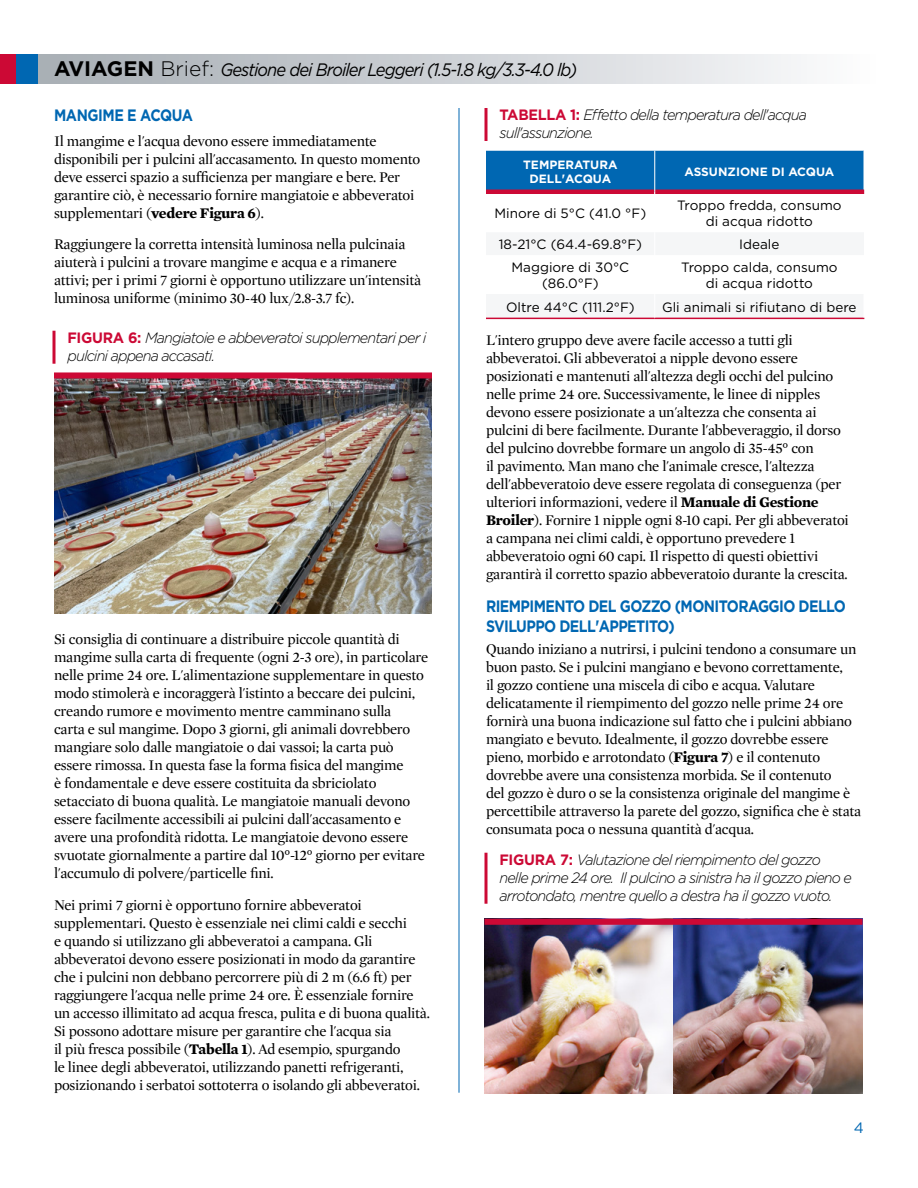
<style>
.page{position:relative;width:918px;height:1188px;background:#fff}
.page>*{position:absolute;margin:0;border:0;box-sizing:border-box;transform-origin:0 0}
.t1{font:italic 18px "Gotham";letter-spacing:-.055em;color:#000;scale:.92 1}
.t2{font:700 16.5px/19.8px "Gotham";letter-spacing:-.04em;color:#0067b2;scale:.86 1}
.t3{font:15px/18px "Mercury Display";letter-spacing:-.015em;color:#000}
.t4{font:italic 300 15px/18px "Gotham";letter-spacing:-.06em;color:#000;scale:.96 1}
.t5{font:15px "Gotham";color:#0067b2}
.t6{font:13.5px/16.2px "Gotham";color:#000;text-align:center}
.t7{font:700 12px/14.4px "Gotham";color:#fff;text-align:center}
.s1{font-weight:700;font-style:normal;font-size:21px}
.s2{font-weight:300;font-style:normal;font-size:21px}
.s3{font-family:"Mercury Text G4";font-weight:700}
.s4{font-weight:700;font-style:normal;color:#cc0935}
</style>
<div class="page">
<div style="left:37px;top:54px;width:839px;height:30px;background:linear-gradient(to right,#a5acb2,#fbfbfc)"></div>
<div style="left:0;top:54px;width:16px;height:30px;background:#cc0935"></div>
<div style="left:16px;top:54px;width:22px;height:30px;background:#0067b2"></div>
<svg style="left:52px;top:331px;width:4px;height:33px"></svg>
<svg style="left:484px;top:108px;width:4px;height:33px"></svg>
<svg style="left:484px;top:853px;width:4px;height:51px"></svg>
<div style="left:486px;top:151px;width:378px;height:39px;background:#0067b2"></div>
<hr style="left:486px;top:190px;width:169px;height:4px;background:#cc0935">
<hr style="left:655px;top:190px;width:209px;height:4px;background:#cc0935">
<hr style="left:654px;top:151px;width:1px;height:41px;background:#fff">
<hr style="left:654px;top:192px;width:1px;height:40px;background:#fff">
<hr style="left:486px;top:318px;width:169px;height:1px;background:#cc0935">
<hr style="left:655px;top:318px;width:209px;height:1px;background:#cc0935">
<svg style="left:486px;top:317px;width:379px;height:1px"></svg>
<hr style="left:459px;top:108px;width:1px;height:985px;background:#0067b2">
<img style="left:54px;top:378px;width:378px;height:235px">
<div style="left:54px;top:372px;width:378px;height:6px;background:#cc0935"></div>
<img style="left:484px;top:919px;width:379px;height:174px">
<div style="left:484px;top:919px;width:378px;height:6px;background:#cc0935"></div>
<p class="t1" style="left:54px;top:58px;width:570px"><span class="s1">AVIAGEN</span> <span class="s2">Brief:</span> Gestione dei Broiler Leggeri (1.5-1.8 kg/3.3-4.0 lb)</p>
<p class="t2" style="left:54px;top:105px;width:163px">MANGIME E ACQUA</p>
<p class="t3" style="left:54px;top:132px;width:368px">Il mangime e l'acqua devono essere immediatamente disponibili per i pulcini all'accasamento. In questo momento deve esserci spazio a sufficienza per mangiare e bere. Per garantire ciò, è necessario fornire mangiatoie e abbeveratoi supplementari (<span class="s3">vedere Figura 6</span>).</p>
<p class="t3" style="left:54px;top:236px;width:369px">Raggiungere la corretta intensità luminosa nella pulcinaia aiuterà i pulcini a trovare mangime e acqua e a rimanere attivi; per i primi 7 giorni è opportuno utilizzare un'intensità luminosa uniforme (minimo 30-40 lux/2.8-3.7 fc).</p>
<p class="t4" style="left:68px;top:328px;width:376px"><span class="s4">FIGURA 6:</span> Mangiatoie e abbeveratoi supplementari per i pulcini appena accasati.</p>
<p class="t3" style="left:54px;top:631px;width:376px">Si consiglia di continuare a distribuire piccole quantità di mangime sulla carta di frequente (ogni 2-3 ore), in particolare nelle prime 24 ore. L'alimentazione supplementare in questo modo stimolerà e incoraggerà l'istinto a beccare dei pulcini, creando rumore e movimento mentre camminano sulla<br>carta e sul mangime. Dopo 3 giorni, gli animali dovrebbero mangiare solo dalle mangiatoie o dai vassoi; la carta può essere rimossa. In questa fase la forma fisica del mangime<br>è fondamentale e deve essere costituita da sbriciolato setacciato di buona qualità. Le mangiatoie manuali devono essere facilmente accessibili ai pulcini dall'accasamento e avere una profondità ridotta. Le mangiatoie devono essere svuotate giornalmente a partire dal 10°-12° giorno per evitare l'accumulo di polvere/particelle fini.</p>
<p class="t3" style="left:54px;top:896px;width:377px">Nei primi 7 giorni è opportuno fornire abbeveratoi supplementari. Questo è essenziale nei climi caldi e secchi<br>e quando si utilizzano gli abbeveratoi a campana. Gli abbeveratoi devono essere posizionati in modo da garantire che i pulcini non debbano percorrere più di 2 m (6.6 ft) per raggiungere l'acqua nelle prime 24 ore. È essenziale fornire un accesso illimitato ad acqua fresca, pulita e di buona qualità.<br>Si possono adottare misure per garantire che l'acqua sia<br>il più fresca possibile (<span class="s3">Tabella 1</span>). Ad esempio, spurgando<br>le linee degli abbeveratoi, utilizzando panetti refrigeranti, posizionando i serbatoi sottoterra o isolando gli abbeveratoi.</p>
<p class="t4" style="left:500px;top:105px;width:322px"><span class="s4">TABELLA 1:</span> Effetto della temperatura dell'acqua sull'assunzione.</p>
<p class="t7" style="left:523px;top:157px;width:96px">TEMPERATURA<br>DELL'ACQUA</p>
<p class="t7" style="left:684px;top:165px;width:152px">ASSUNZIONE DI ACQUA</p>
<p class="t6" style="left:495px;top:205px;width:153px">Minore di 5°C (41.0 °F)</p>
<p class="t6" style="left:677px;top:197px;width:166px">Troppo fredda, consumo di acqua ridotto</p>
<p class="t6" style="left:499px;top:236px;width:145px">18-21°C (64.4-69.8°F)</p>
<p class="t6" style="left:739px;top:236px;width:42px">Ideale</p>
<p class="t6" style="left:512px;top:259px;width:119px">Maggiore di 30°C (86.0°F)</p>
<p class="t6" style="left:681px;top:259px;width:158px">Troppo calda, consumo di acqua ridotto</p>
<p class="t6" style="left:506px;top:298px;width:130px">Oltre 44°C (111.2°F)</p>
<p class="t6" style="left:662px;top:298px;width:196px">Gli animali si rifiutano di bere</p>
<p class="t3" style="left:486px;top:331px;width:364px">L'intero gruppo deve avere facile accesso a tutti gli abbeveratoi. Gli abbeveratoi a nipple devono essere posizionati e mantenuti all'altezza degli occhi del pulcino nelle prime 24 ore. Successivamente, le linee di nipples devono essere posizionate a un'altezza che consenta ai pulcini di bere facilmente. Durante l'abbeveraggio, il dorso del pulcino dovrebbe formare un angolo di 35-45° con<br>il pavimento. Man mano che l'animale cresce, l'altezza dell'abbeveratoio deve essere regolata di conseguenza (per ulteriori informazioni, vedere il <span class="s3">Manuale di Gestione Broiler</span>). Fornire 1 nipple ogni 8-10 capi. Per gli abbeveratoi a campana nei climi caldi, è opportuno prevedere 1 abbeveratoio ogni 60 capi. Il rispetto di questi obiettivi garantirà il corretto spazio abbeveratoio durante la crescita.</p>
<p class="t2" style="left:486px;top:596px;width:420px">RIEMPIMENTO DEL GOZZO (MONITORAGGIO DELLO<br>SVILUPPO DELL'APPETITO)</p>
<p class="t3" style="left:486px;top:640px;width:377px">Quando iniziano a nutrirsi, i pulcini tendono a consumare un buon pasto. Se i pulcini mangiano e bevono correttamente,<br>il gozzo contiene una miscela di cibo e acqua. Valutare delicatamente il riempimento del gozzo nelle prime 24 ore fornirà una buona indicazione sul fatto che i pulcini abbiano mangiato e bevuto. Idealmente, il gozzo dovrebbe essere pieno, morbido e arrotondato (<span class="s3">Figura 7</span>) e il contenuto dovrebbe avere una consistenza morbida. Se il contenuto<br>del gozzo è duro o se la consistenza originale del mangime è percettibile attraverso la parete del gozzo, significa che è stata consumata poca o nessuna quantità d'acqua.</p>
<p class="t4" style="left:500px;top:850px;width:369px"><span class="s4">FIGURA 7:</span> Valutazione del riempimento del gozzo nelle prime 24 ore. Il pulcino a sinistra ha il gozzo pieno e arrotondato, mentre quello a destra ha il gozzo vuoto.</p>
<p class="t5" style="left:854px;top:1119px;width:12px">4</p>
</div>
